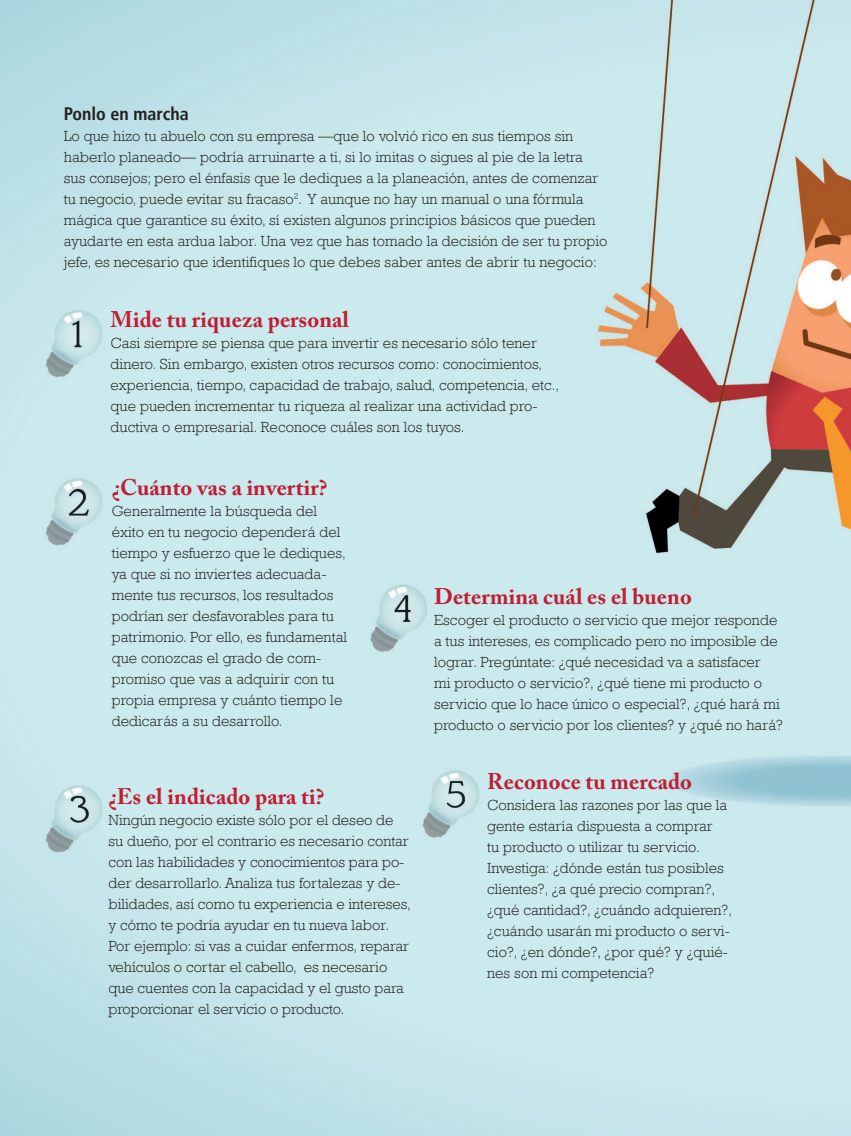
<style>
.page{position:relative;width:851px;height:1136px;background:#fff}
.page>*{position:absolute;margin:0;border:0;box-sizing:border-box;transform-origin:0 0}
.t1{font:700 22.5px "Adobe Caslon Pro";letter-spacing:.005em;color:#c11d33}
.t2{font:700 condensed 18px "Frutiger LT";color:#231f20}
.t3{font:300 15px/21px "Rockwell";letter-spacing:.005em;color:#231f20}
</style>
<div class="page">
<img style="left:0;top:0;width:850px;height:1135px">
<p class="t2" style="left:64px;top:103px;width:126px">Ponlo en marcha</p>
<p class="t3" style="left:64px;top:125px;width:545px">Lo que hizo tu abuelo con su empresa —que lo volvió rico en sus tiempos sin haberlo planeado— podría arruinarte a ti, si lo imitas o sigues al pie de la letra sus consejos; pero el énfasis que le dediques a la planeación, antes de comenzar tu negocio, puede evitar su fracaso<sup>2</sup>. Y aunque no hay un manual o una fórmula mágica que garantice su éxito, sí existen algunos principios básicos que pueden ayudarte en esta ardua labor. Una vez que has tomado la decisión de ser tu propio jefe, es necesario que identifiques lo que debes saber antes de abrir tu negocio:</p>
<h1 class="t1" style="left:111px;top:306px;width:240px">Mide tu riqueza personal</h1>
<p class="t3" style="left:111px;top:332px;width:450px">Casi siempre se piensa que para invertir es necesario sólo tener dinero. Sin embargo, existen otros recursos como: conocimientos, experiencia, tiempo, capacidad de trabajo, salud, competencia, etc., que pueden incrementar tu riqueza al realizar una actividad pro&shy;ductiva o empresarial. Reconoce cuáles son los tuyos.</p>
<h1 class="t1" style="left:112px;top:474px;width:217px">¿Cuánto vas a invertir?</h1>
<p class="t3" style="left:112px;top:500px;width:237px">Generalmente la búsqueda del éxito en tu negocio dependerá del tiempo y esfuerzo que le dediques, ya que si no inviertes adecuada&shy;mente tus recursos, los resultados podrían ser desfavorables para tu patrimonio. Por ello, es fundamental que conozcas el grado de com&shy;promiso que vas a adquirir con tu propia empresa y cuánto tiempo le dedicarás a su desarrollo.</p>
<h1 class="t1" style="left:108px;top:782px;width:217px">¿Es el indicado para ti?</h1>
<p class="t3" style="left:108px;top:808px;width:304px">Ningún negocio existe sólo por el deseo de su dueño, por el contrario es necesario contar con las habilidades y conocimientos para po&shy;der desarrollarlo. Analiza tus fortalezas y de&shy;bilidades, así como tu experiencia e intereses, y cómo te podría ayudar en tu nueva labor.<br>Por ejemplo: si vas a cuidar enfermos, reparar vehículos o cortar el cabello, es necesario que cuentes con la capacidad y el gusto para proporcionar el servicio o producto.</p>
<h1 class="t1" style="left:434px;top:582px;width:259px">Determina cuál es el bueno</h1>
<p class="t3" style="left:434px;top:609px;width:350px">Escoger el producto o servicio que mejor responde a tus intereses, es complicado pero no imposible de lograr. Pregúntate: ¿qué necesidad va a satisfacer<br>mi producto o servicio?, ¿qué tiene mi producto o servicio que lo hace único o especial?, ¿qué hará mi producto o servicio por los clientes? y ¿qué no hará?</p>
<h1 class="t1" style="left:487px;top:767px;width:206px">Reconoce tu mercado</h1>
<p class="t3" style="left:487px;top:794px;width:246px">Considera las razones por las que la gente estaría dispuesta a comprar<br>tu producto o utilizar tu servicio.<br>Investiga: ¿dónde están tus posibles clientes?, ¿a qué precio compran?, ¿qué cantidad?, ¿cuándo adquieren?, ¿cuándo usarán mi producto o servi&shy;cio?, ¿en dónde?, ¿por qué? y ¿quié&shy;nes son mi competencia?</p>
</div>
